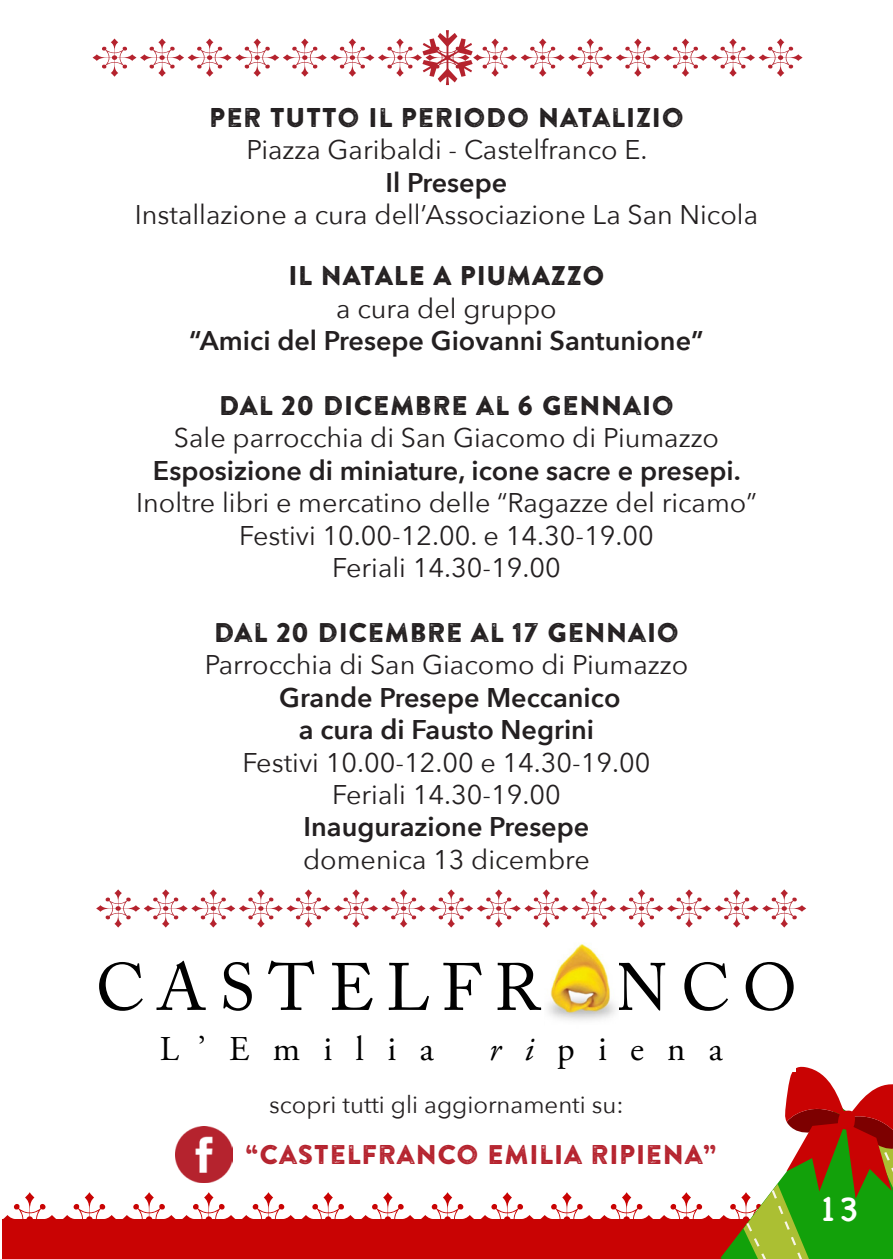
<style>
.page{position:relative;width:893px;height:1259px;background:#fff}
.page>*{position:absolute;margin:0;border:0;box-sizing:border-box;transform-origin:0 0}
.t1{font:66.3px "Adobe Caslon Pro";letter-spacing:.2em;color:#000}
.t2{font:36px "Chalkboard SE";color:#fff}
.t3{font:34.8px "Adobe Garamond Pro";letter-spacing:.67em;color:#000}
.t4{font:27px "Avenir Next";color:#231f20}
.t5{font:600 27px "Avenir Next";color:#231f20}
.t6{font:27px "Brandon Printed One";color:#231f20}
.t7{font:27px "Brandon Printed One";color:#b5232e}
.t8{font:24px "Avenir Next";color:#231f20}
.s1{font-style:italic}
</style>
<div class="page">
<svg style="left:2px;top:1066px;width:891px;height:193px"></svg>
<svg style="left:93px;top:30px;width:710px;height:55px"></svg>
<div style="left:97px;top:935px;width:699px;height:136px;background:#fff"></div>
<img style="left:548px;top:944px;width:68px;height:77px">
<svg style="left:96px;top:889px;width:710px;height:38px"></svg>
<img style="left:176px;top:1126px;width:56px;height:56px">
<p class="t6" style="left:209px;top:100px;width:477px">PER TUTTO IL PERIODO NATALIZIO</p>
<p class="t4" style="left:246px;top:127px;width:403px">Piazza Garibaldi - Castelfranco E.</p>
<p class="t5" style="left:386px;top:159px;width:123px">Il Presepe</p>
<p class="t4" style="left:135px;top:192px;width:625px">Installazione a cura dell’Associazione La San Nicola</p>
<p class="t6" style="left:288px;top:259px;width:318px">IL NATALE A PIUMAZZO</p>
<p class="t4" style="left:336px;top:286px;width:222px">a cura del gruppo</p>
<p class="t5" style="left:189px;top:318px;width:516px">“Amici del Presepe Giovanni Santunione”</p>
<p class="t6" style="left:219px;top:388px;width:457px">DAL 20 DICEMBRE AL 6 GENNAIO</p>
<p class="t4" style="left:174px;top:415px;width:547px">Sale parrocchia di San Giacomo di Piumazzo</p>
<p class="t5" style="left:153px;top:447px;width:589px">Esposizione di miniature, icone sacre e presepi.</p>
<p class="t4" style="left:136px;top:480px;width:622px">Inoltre libri e mercatino delle “Ragazze del ricamo”</p>
<p class="t4" style="left:239px;top:512px;width:416px">Festivi 10.00-12.00. e 14.30-19.00</p>
<p class="t4" style="left:332px;top:545px;width:230px">Feriali 14.30-19.00</p>
<p class="t6" style="left:214px;top:615px;width:467px">DAL 20 DICEMBRE AL 17 GENNAIO</p>
<p class="t4" style="left:205px;top:642px;width:485px">Parrocchia di San Giacomo di Piumazzo</p>
<p class="t5" style="left:279px;top:674px;width:343px">Grande Presepe Meccanico</p>
<p class="t5" style="left:299px;top:706px;width:297px">a cura di Fausto Negrini</p>
<p class="t4" style="left:242px;top:739px;width:410px">Festivi 10.00-12.00 e 14.30-19.00</p>
<p class="t4" style="left:332px;top:772px;width:230px">Feriali 14.30-19.00</p>
<p class="t5" style="left:304px;top:804px;width:287px">Inaugurazione Presepe</p>
<p class="t4" style="left:303px;top:836px;width:288px">domenica 13 dicembre</p>
<p class="t1" style="left:96px;top:948px;width:702px">CASTELFRANCO</p>
<p class="t3" style="left:160px;top:1028px;width:275px">L’Emilia</p>
<p class="t3" style="left:489px;top:1028px;width:235px"><span class="s1">ri</span>piena</p>
<p class="t8" style="left:269px;top:1084px;width:356px">scopri tutti gli aggiornamenti su:</p>
<p class="t7" style="left:245px;top:1137px;width:474px">“CASTELFRANCO EMILIA RIPIENA”</p>
<h2 class="t2" style="left:818px;top:1177px;width:42px">13</h2>
</div>
